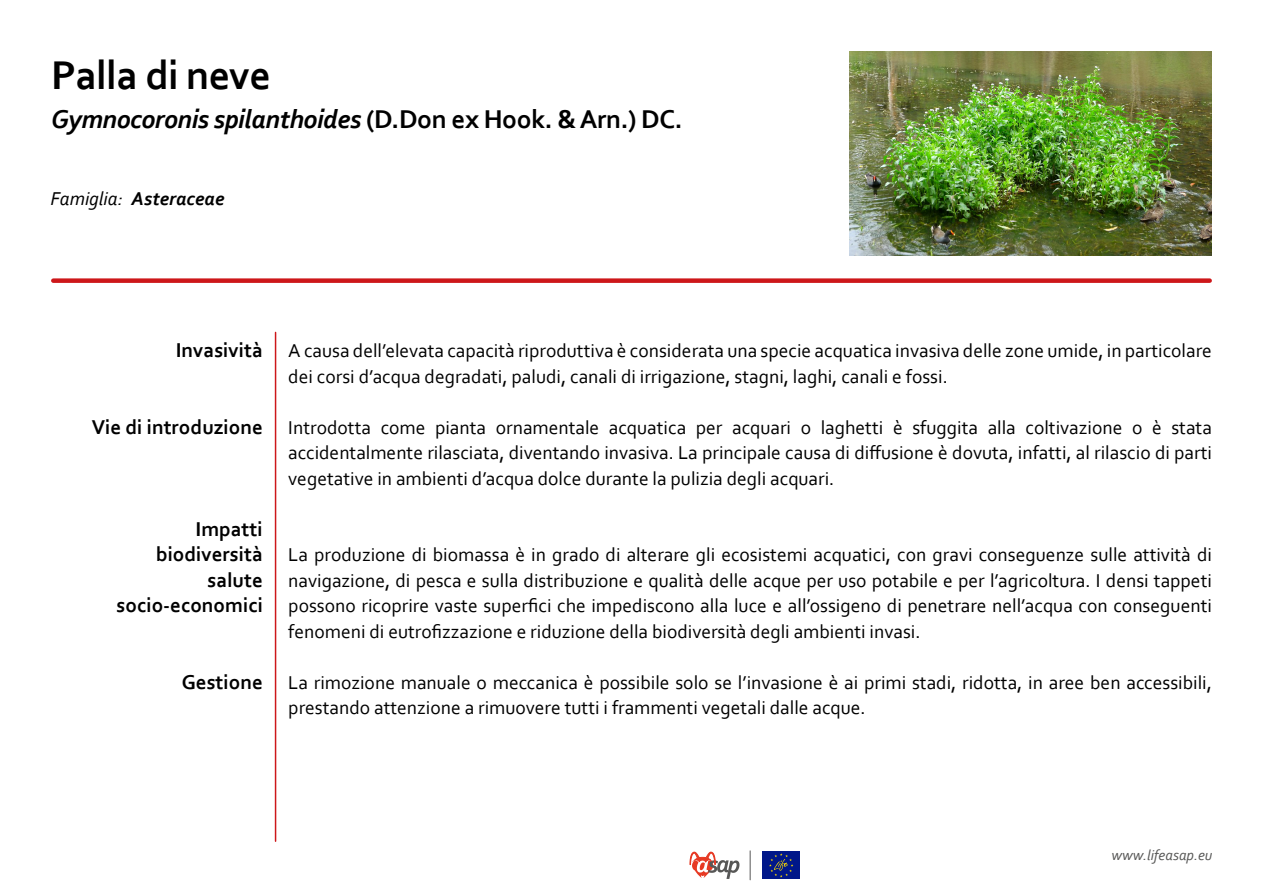
<style>
.page{position:relative;width:1263px;height:893px;background:#fff}
.page>*{position:absolute;margin:0;border:0;box-sizing:border-box;transform-origin:0 0}
.t1{font:700 42px "Corbel";letter-spacing:-.015em;color:#000}
.t2{font:italic 700 27px "Corbel";letter-spacing:-.015em;color:#000}
.t3{font:700 21px/25.5px "Corbel";color:#000;text-align:right}
.t4{font:19.5px/25.5px "Corbel";color:#000;text-align:justify}
.t5{font:italic 700 19.5px "Corbel";color:#000}
.t6{font:italic 15px "Corbel";color:#575756}
.s1{font-style:normal}
.s2{font-weight:400}
</style>
<div class="page">
<div style="left:53px;top:278px;width:1157px;height:5px;background:#cd171a"></div>
<img style="left:849px;top:51px;width:363px;height:204px">
<hr style="left:275px;top:332px;width:1px;height:509px;background:#cd171a">
<svg style="left:689px;top:851px;width:50px;height:28px"></svg>
<svg style="left:750px;top:851px;width:1px;height:29px"></svg>
<div style="left:762px;top:852px;width:38px;height:27px;background:#001789"></div>
<svg style="left:769px;top:853px;width:24px;height:24px"></svg>
<h1 class="t1" style="left:51px;top:49px;width:222px">Palla di neve</h1>
<h2 class="t2" style="left:51px;top:102px;width:633px">Gymnocoronis spilanthoides <span class="s1">(D.Don ex Hook. &amp; Arn.) DC.</span></h2>
<p class="t5" style="left:51px;top:186px;width:175px"><span class="s2">Famiglia:</span> Asteraceae</p>
<p class="t3" style="left:176px;top:337px;width:89px">Invasività</p>
<p class="t4" style="left:288px;top:337px;width:925px">A causa dell’elevata capacità riproduttiva è considerata una specie acquatica invasiva delle zone umide, in particolare dei corsi d’acqua degradati, paludi, canali di irrigazione, stagni, laghi, canali e fossi.</p>
<p class="t3" style="left:92px;top:414px;width:173px">Vie di introduzione</p>
<p class="t4" style="left:288px;top:414px;width:925px">Introdotta come pianta ornamentale acquatica per acquari o laghetti è sfuggita alla coltivazione o è stata accidentalmente rilasciata, diventando invasiva. La principale causa di diffusione è dovuta, infatti, al rilascio di parti vegetative in ambienti d’acqua dolce durante la pulizia degli acquari.</p>
<p class="t3" style="left:117px;top:516px;width:148px">Impatti biodiversità salute socio-economici</p>
<p class="t4" style="left:288px;top:542px;width:925px">La produzione di biomassa è in grado di alterare gli ecosistemi acquatici, con gravi conseguenze sulle attività di navigazione, di pesca e sulla distribuzione e qualità delle acque per uso potabile e per l’agricoltura. I densi tappeti possono ricoprire vaste superfici che impediscono alla luce e all’ossigeno di penetrare nell’acqua con conseguenti fenomeni di eutrofizzazione e riduzione della biodiversità degli ambienti invasi.</p>
<p class="t3" style="left:182px;top:669px;width:83px">Gestione</p>
<p class="t4" style="left:288px;top:669px;width:925px">La rimozione manuale o meccanica è possibile solo se l’invasione è ai primi stadi, ridotta, in aree ben accessibili, prestando attenzione a rimuovere tutti i frammenti vegetali dalle acque.</p>
<p class="t6" style="left:1111px;top:846px;width:102px">www.lifeasap.eu</p>
</div>
